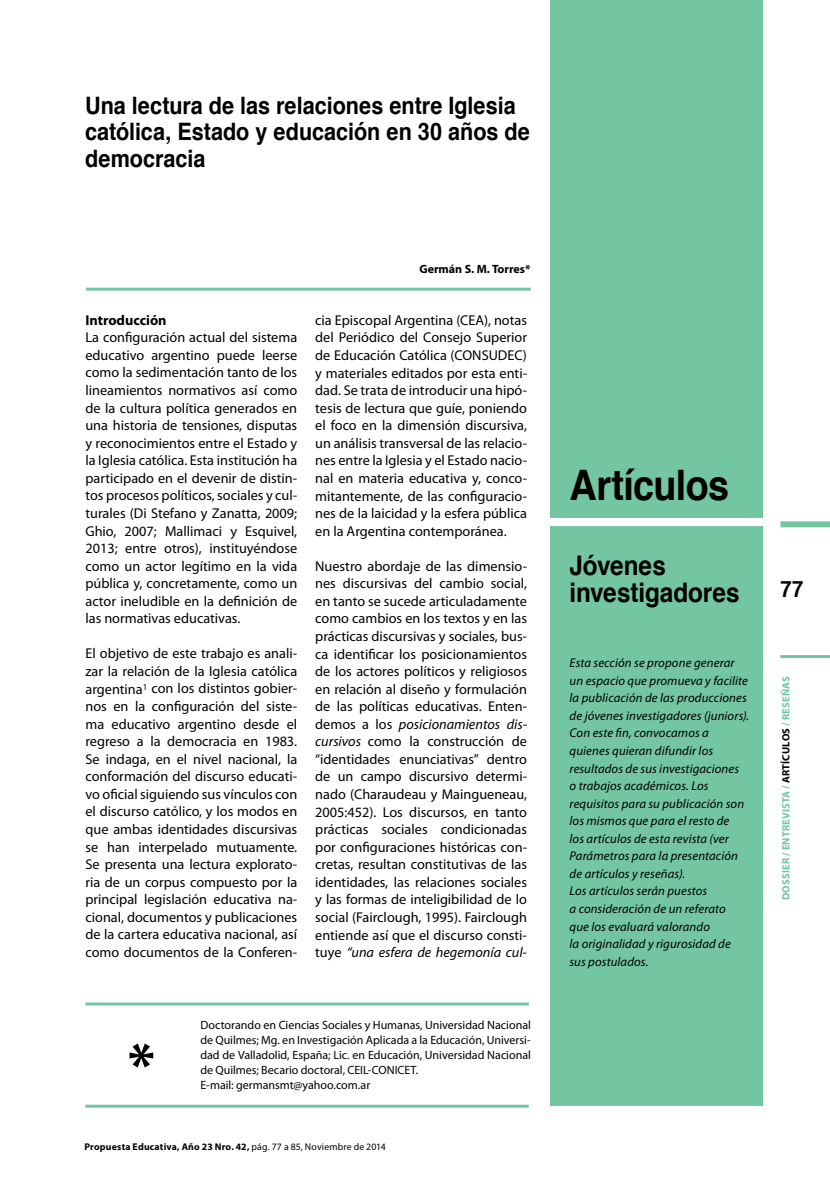
<style>
.page{position:relative;width:830px;height:1191px;background:#fff}
.page>*{position:absolute;margin:0;border:0;box-sizing:border-box;transform-origin:0 0}
.t1{font:700 42px "Helvetica";letter-spacing:-.015em;color:#000;scale:.9 1}
.t2{font:700 27px/27px "Helvetica";letter-spacing:-.005em;color:#000;scale:.9 1}
.t3{font:700 24px/26.4px "Helvetica";color:#000;scale:.9 1}
.t4{font:700 22.5px "Helvetica";color:#000;scale:.9 1}
.t5{font:14.25px/17.5px "Myriad Pro";color:#000;text-align:justify}
.t6{font:700 14.25px "Myriad Pro";color:#000}
.t7{font:italic 12.75px/17.5px "Myriad Pro";letter-spacing:.01em;color:#000}
.t8{font:12px/15px "Myriad Pro";color:#000}
.t9{font:700 12px "Myriad Pro";color:#000}
.t10{font:700 10.5px "Myriad Pro";letter-spacing:.015em;color:#73c6a1}
.t11{font:700 9.75px "Myriad Pro";letter-spacing:.02em;color:#000}
.s1{font-style:italic}
.s2{font-weight:400}
.s3{color:#000}
</style>
<div class="page">
<div style="left:550px;top:526px;width:211px;height:580px;background:#73c6a1"></div>
<div style="left:550px;top:0;width:211px;height:518px;background:#73c6a1"></div>
<hr style="left:85px;top:1002px;width:443px;height:3px;background:#73c6a1">
<hr style="left:85px;top:1104px;width:443px;height:3px;background:#73c6a1">
<svg style="left:129px;top:1043px;width:24px;height:24px"></svg>
<hr style="left:86px;top:288px;width:444px;height:3px;background:#73c6a1">
<hr style="left:780px;top:655px;width:49px;height:3px;background:#73c6a1">
<div style="left:780px;top:521px;width:49px;height:6px;background:#73c6a1"></div>
<h3 class="t3" style="left:85px;top:93px;width:495px">Una lectura de las relaciones entre Iglesia católica, Estado y educación en 30 años de democracia</h3>
<p class="t6" style="left:85px;top:311px;width:83px">Introducción</p>
<p class="t5" style="left:85px;top:329px;width:213px">La configuración actual del sistema educativo argentino puede leerse como la sedimentación tanto de los lineamientos normativos así como de la cultura política generados en una historia de tensiones, disputas y reconocimientos entre el Estado y la Iglesia católica. Esta institución ha participado en el devenir de distin&shy;tos procesos políticos, sociales y cul&shy;turales (Di Stefano y Zanatta, 2009; Ghio, 2007; Mallimaci y Esquivel, 2013; entre otros), instituyéndose como un actor legítimo en la vida pública y, concretamente, como un actor ineludible en la definición de las normativas educativas.</p>
<p class="t5" style="left:85px;top:645px;width:213px">El objetivo de este trabajo es anali&shy;zar la relación de la Iglesia católica argentina<sup>1</sup> con los distintos gobier&shy;nos en la configuración del siste&shy;ma educativo argentino desde el regreso a la democracia en 1983.<br>Se indaga, en el nivel nacional, la conformación del discurso educati&shy;vo oficial siguiendo sus vínculos con el discurso católico, y los modos en que ambas identidades discursivas se han interpelado mutuamente.<br>Se presenta una lectura explorato&shy;ria de un corpus compuesto por la principal legislación educativa na&shy;cional, documentos y publicaciones de la cartera educativa nacional, así como documentos de la Conferen-</p>
<p class="t9" style="left:419px;top:261px;width:113px">Germán S. M. Torres*</p>
<p class="t5" style="left:315px;top:311px;width:213px">cia Episcopal Argentina (CEA), notas del Periódico del Consejo Superior de Educación Católica (CONSUDEC) y materiales editados por esta enti&shy;dad. Se trata de introducir una hipó&shy;tesis de lectura que guíe, poniendo el foco en la dimensión discursiva, un análisis transversal de las relacio&shy;nes entre la Iglesia y el Estado nacio&shy;nal en materia educativa y, conco&shy;mitantemente, de las configuracio&shy;nes de la laicidad y la esfera pública en la Argentina contemporánea.</p>
<p class="t5" style="left:315px;top:557px;width:213px">Nuestro abordaje de las dimensio&shy;nes discursivas del cambio social, en tanto se sucede articuladamente como cambios en los textos y en las prácticas discursivas y sociales, bus&shy;ca identificar los posicionamientos de los actores políticos y religiosos en relación al diseño y formulación de las políticas educativas. Enten&shy;demos a los <span class="s1">posicionamientos dis&shy;cursivos</span> como la construcción de “identidades enunciativas” dentro de un campo discursivo determi&shy;nado (Charaudeau y Maingueneau, 2005:452). Los discursos, en tanto prácticas sociales condicionadas por configuraciones históricas con&shy;cretas, resultan constitutivas de las identidades, las relaciones sociales y las formas de inteligibilidad de lo social (Fairclough, 1995). Fairclough entiende así que el discurso consti&shy;tuye <span class="s1">“una esfera de hegemonía cul-</span></p>
<p class="t8" style="left:200px;top:1017px;width:332px">Doctorando en Ciencias Sociales y Humanas, Universidad Nacional de Quilmes; Mg. en Investigación Aplicada a la Educación, Universi&shy;dad de Valladolid, España; Lic. en Educación, Universidad Nacional de Quilmes; Becario doctoral, CEIL-CONICET.<br>E-mail: germansmt@yahoo.com.ar</p>
<p class="t11" style="left:84px;top:1140px;width:303px">Propuesta Educativa, Año 23 Nro. 42, <span class="s2">pág. 77 a 85, Noviembre de 2014</span></p>
<h1 class="t1" style="left:569px;top:451px;width:179px">Artículos</h1>
<h2 class="t2" style="left:569px;top:552px;width:190px">Jóvenes investigadores</h2>
<p class="t7" style="left:569px;top:654px;width:181px">Esta sección se propone generar un espacio que promueva y facilite la publicación de las producciones de jóvenes investigadores (juniors).<br>Con este fin, convocamos a quienes quieran difundir los resultados de sus investigaciones<br>o trabajos académicos. Los requisitos para su publicación son los mismos que para el resto de<br>los artículos de esta revista (ver<br>Parámetros para la presentación de artículos y reseñas).<br>Los artículos serán puestos<br>a consideración de un referato<br>que los evaluará valorando<br>la originalidad y rigurosidad de sus postulados.</p>
<h3 class="t4" style="left:780px;top:571px;width:27px">77</h3>
<p class="t10" style="left:778px;top:900px;width:225px;rotate:-90deg">DOSSIER / ENTREVISTA / <span class="s3">ARTÍCULOS</span> / RESEÑAS</p>
</div>
